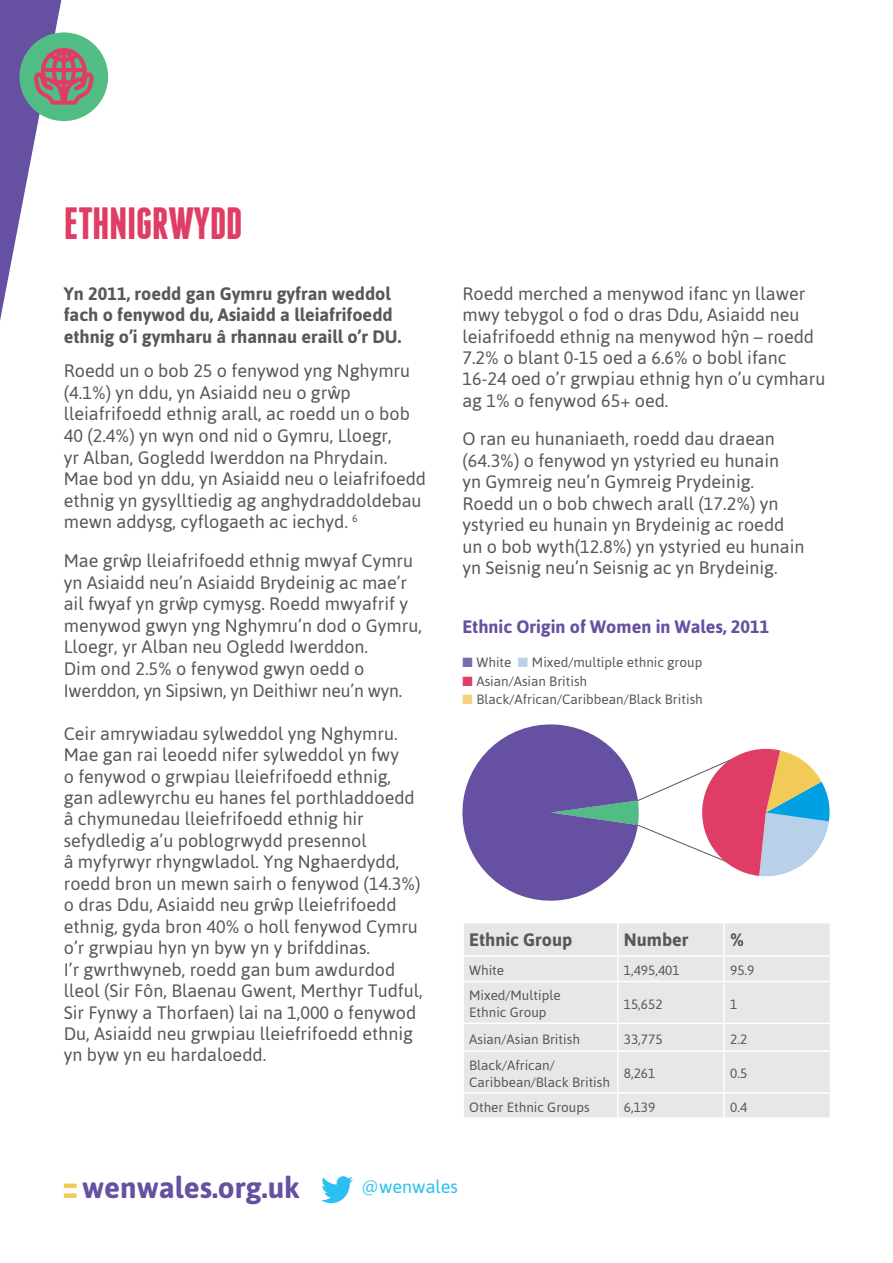
<style>
.page{position:relative;width:893px;height:1263px;background:#fff}
.page>*{position:absolute;margin:0;border:0;box-sizing:border-box;transform-origin:0 0}
.t1{font:700 45px "Franchise";letter-spacing:-.01em;color:#df3d66}
.t2{font:700 29.7px "Asap";color:#6650a1}
.t3{font:18px/21.5px "Asap";color:#57585a}
.t4{font:700 18px/21.6px "Asap";color:#57585a}
.t5{font:700 18px "Asap";color:#6650a1}
.t6{font:18px "Asap";color:#2bc0f1}
.t7{font:13.5px/17.2px "Asap";color:#57585a}
.s1{color:#7d6aaf}
.s2{color:#b8d1e9}
.s3{color:#df3d66}
.s4{color:#f4d379}
</style>
<div class="page">
<svg style="left:64px;top:1183px;width:13px;height:15px"></svg>
<svg style="left:321px;top:1176px;width:32px;height:27px"></svg>
<div style="left:19px;top:32px;width:89px;height:89px;background:#51bd85;border-radius:50%"></div>
<svg style="left:0;top:0;width:97px;height:321px"></svg>
<div style="left:464px;top:923px;width:366px;height:194px;background:#e6e7e9"></div>
<hr style="left:617px;top:923px;width:1px;height:32px;background:#fff">
<hr style="left:723px;top:923px;width:2px;height:32px;background:#fff">
<hr style="left:462px;top:955px;width:156px;height:2px;background:#fff">
<hr style="left:618px;top:955px;width:106px;height:2px;background:#fff">
<svg style="left:617px;top:957px;width:1px;height:24px"></svg>
<hr style="left:724px;top:955px;width:107px;height:2px;background:#fff">
<hr style="left:723px;top:957px;width:2px;height:24px;background:#fff">
<hr style="left:462px;top:981px;width:156px;height:1px;background:#fff">
<hr style="left:618px;top:981px;width:106px;height:1px;background:#fff">
<hr style="left:617px;top:982px;width:1px;height:40px;background:#fff">
<hr style="left:724px;top:981px;width:107px;height:1px;background:#fff">
<hr style="left:723px;top:982px;width:2px;height:40px;background:#fff">
<hr style="left:462px;top:1022px;width:156px;height:2px;background:#fff">
<hr style="left:618px;top:1022px;width:106px;height:2px;background:#fff">
<svg style="left:617px;top:1024px;width:1px;height:26px"></svg>
<hr style="left:724px;top:1022px;width:107px;height:2px;background:#fff">
<hr style="left:723px;top:1024px;width:2px;height:26px;background:#fff">
<hr style="left:462px;top:1050px;width:156px;height:2px;background:#fff">
<hr style="left:618px;top:1050px;width:106px;height:2px;background:#fff">
<hr style="left:617px;top:1052px;width:1px;height:40px;background:#fff">
<hr style="left:724px;top:1050px;width:107px;height:2px;background:#fff">
<hr style="left:723px;top:1052px;width:2px;height:40px;background:#fff">
<hr style="left:462px;top:1092px;width:156px;height:2px;background:#fff">
<hr style="left:618px;top:1092px;width:106px;height:2px;background:#fff">
<svg style="left:617px;top:1094px;width:1px;height:23px"></svg>
<hr style="left:724px;top:1092px;width:107px;height:2px;background:#fff">
<hr style="left:723px;top:1094px;width:2px;height:23px;background:#fff">
<svg style="left:462px;top:724px;width:368px;height:177px"></svg>
<p class="t1" style="left:64px;top:202px;width:180px">ETHNIGRWYDD</p>
<p class="t4" style="left:64px;top:282px;width:339px">Yn 2011, roedd gan Gymru gyfran weddol fach o fenywod du, Asiaidd a lleiafrifoedd ethnig o’i gymharu â rhannau eraill o’r DU.</p>
<p class="t3" style="left:64px;top:360px;width:364px">Roedd un o bob 25 o fenywod yng Nghymru (4.1%) yn ddu, yn Asiaidd neu o grwˆ p lleiafrifoedd ethnig arall, ac roedd un o bob 40 (2.4%) yn wyn ond nid o Gymru, Lloegr,<br>yr Alban, Gogledd Iwerddon na Phrydain.<br>Mae bod yn ddu, yn Asiaidd neu o leiafrifoedd ethnig yn gysylltiedig ag anghydraddoldebau mewn addysg, cyflogaeth ac iechyd. <sup>6</sup></p>
<p class="t3" style="left:64px;top:550px;width:360px">Mae grwˆ p lleiafrifoedd ethnig mwyaf Cymru yn Asiaidd neu’n Asiaidd Brydeinig ac mae’r ail fwyaf yn grwˆ p cymysg. Roedd mwyafrif y menywod gwyn yng Nghymru’n dod o Gymru, Lloegr, yr Alban neu Ogledd Iwerddon.<br>Dim ond 2.5% o fenywod gwyn oedd o Iwerddon, yn Sipsiwn, yn Deithiwr neu’n wyn.</p>
<p class="t3" style="left:64px;top:722px;width:360px">Ceir amrywiadau sylweddol yng Nghymru.<br>Mae gan rai leoedd nifer sylweddol yn fwy<br>o fenywod o grwpiau lleiefrifoedd ethnig, gan adlewyrchu eu hanes fel porthladdoedd â chymunedau lleiefrifoedd ethnig hir sefydledig a’u poblogrwydd presennol<br>â myfyrwyr rhyngwladol. Yng Nghaerdydd, roedd bron un mewn sairh o fenywod (14.3%) o dras Ddu, Asiaidd neu grwˆ p lleiefrifoedd ethnig, gyda bron 40% o holl fenywod Cymru o’r grwpiau hyn yn byw yn y brifddinas.<br>I’r gwrthwyneb, roedd gan bum awdurdod lleol (Sir Fôn, Blaenau Gwent, Merthyr Tudful, Sir Fynwy a Thorfaen) lai na 1,000 o fenywod Du, Asiaidd neu grwpiau lleiefrifoedd ethnig yn byw yn eu hardaloedd.</p>
<p class="t3" style="left:462px;top:282px;width:364px">Roedd merched a menywod ifanc yn llawer mwy tebygol o fod o dras Ddu, Asiaidd neu leiafrifoedd ethnig na menywod hyˆn – roedd 7.2% o blant 0-15 oed a 6.6% o bobl ifanc 16-24 oed o’r grwpiau ethnig hyn o’u cymharu ag 1% o fenywod 65+ oed.</p>
<p class="t3" style="left:462px;top:428px;width:344px">O ran eu hunaniaeth, roedd dau draean (64.3%) o fenywod yn ystyried eu hunain<br>yn Gymreig neu’n Gymreig Prydeinig.<br>Roedd un o bob chwech arall (17.2%) yn ystyried eu hunain yn Brydeinig ac roedd un o bob wyth(12.8%) yn ystyried eu hunain yn Seisnig neu’n Seisnig ac yn Brydeinig.</p>
<p class="t5" style="left:462px;top:617px;width:308px">Ethnic Origin of Women in Wales, 2011</p>
<p class="t7" style="left:462px;top:654px;width:242px"><span class="s1">■</span> White <span class="s2">■</span> Mixed/multiple ethnic group</p>
<p class="t7" style="left:462px;top:672px;width:126px"><span class="s3">■</span> Asian/Asian British</p>
<p class="t7" style="left:462px;top:690px;width:242px"><span class="s4">■</span> Black/African/Caribbean/Black British</p>
<p class="t4" style="left:469px;top:928px;width:105px">Ethnic Group</p>
<p class="t4" style="left:624px;top:928px;width:66px">Number</p>
<p class="t4" style="left:730px;top:928px;width:15px">%</p>
<p class="t7" style="left:469px;top:961px;width:37px">White</p>
<p class="t7" style="left:624px;top:961px;width:57px">1,495,401</p>
<p class="t7" style="left:730px;top:961px;width:26px">95.9</p>
<p class="t7" style="left:469px;top:986px;width:93px">Mixed/Multiple<br>Ethnic Group</p>
<p class="t7" style="left:624px;top:995px;width:40px">15,652</p>
<p class="t7" style="left:730px;top:995px;width:9px">1</p>
<p class="t7" style="left:469px;top:1030px;width:112px">Asian/Asian British</p>
<p class="t7" style="left:624px;top:1030px;width:40px">33,775</p>
<p class="t7" style="left:730px;top:1030px;width:19px">2.2</p>
<p class="t7" style="left:469px;top:1056px;width:142px">Black/African/<br>Caribbean/Black British</p>
<p class="t7" style="left:624px;top:1065px;width:33px">8,261</p>
<p class="t7" style="left:730px;top:1065px;width:19px">0.5</p>
<p class="t7" style="left:469px;top:1098px;width:122px">Other Ethnic Groups</p>
<p class="t7" style="left:624px;top:1098px;width:33px">6,139</p>
<p class="t7" style="left:730px;top:1098px;width:19px">0.4</p>
<p class="t2" style="left:82px;top:1170px;width:219px">wenwales.org.uk</p>
<p class="t6" style="left:361px;top:1176px;width:98px">@wenwales</p>
</div>
